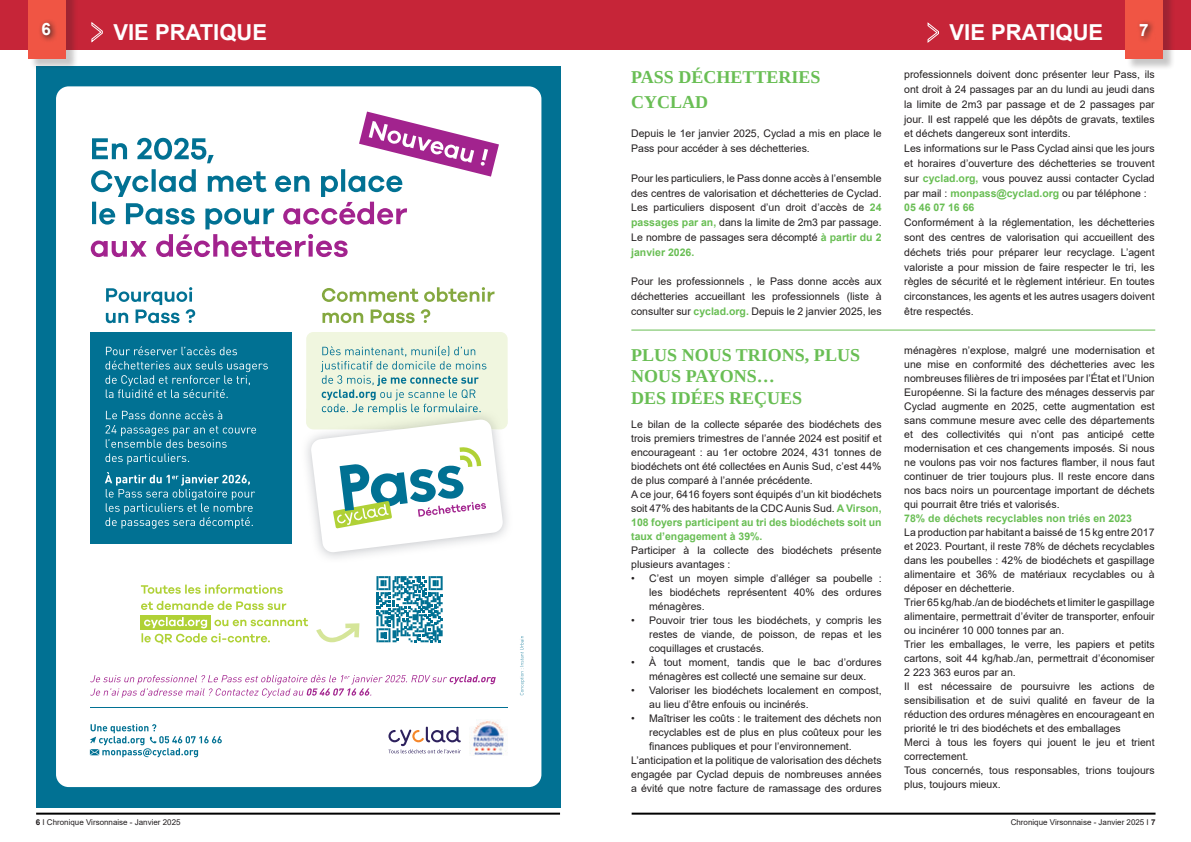
<style>
.page{position:relative;width:1191px;height:842px;background:#fff}
.page>*{position:absolute;margin:0;border:0;box-sizing:border-box;transform-origin:0 0}
.t1{font:700 22px "Arial";color:#fff}
.t2{font:700 18px/21.6px "Liberation Serif";color:#69be54}
.t3{font:700 17px "Arial";color:#fff}
.t4{font:10.5px/14px "Arial";color:#231f20}
.t5{font:700 10.5px "Arial";color:#69be54}
.t6{font:8px "Arial";color:#231f20}
.s1{font-family:"Myriad Pro";font-weight:400;font-size:35px}
.s2{font-weight:700;color:#69be54}
.s3{font-weight:700}
</style>
<div class="page">
<div style="left:36px;top:66px;width:525px;height:741px;background:#017193"></div>
<div style="left:56px;top:86px;width:485px;height:701px;background:#fff;border-radius:13px"></div>
<svg style="left:388px;top:727px;width:73px;height:26px"></svg>
<svg style="left:90px;top:724px;width:132px;height:33px"></svg>
<img style="left:470px;top:720px;width:36px;height:35px">
<div style="left:306px;top:332px;width:201px;height:97px;background:#f0f6df;border-radius:7px"></div>
<svg style="left:91px;top:112px;width:408px;height:145px"></svg>
<svg style="left:322px;top:287px;width:172px;height:15px"></svg>
<svg style="left:322px;top:309px;width:108px;height:14px"></svg>
<svg style="left:90px;top:675px;width:406px;height:23px"></svg>
<div style="left:141px;top:615px;width:70px;height:15px;background:#b0d136"></div>
<svg style="left:141px;top:584px;width:142px;height:10px"></svg>
<svg style="left:141px;top:601px;width:145px;height:9px"></svg>
<svg style="left:141px;top:617px;width:167px;height:27px"></svg>
<svg style="left:316px;top:623px;width:43px;height:19px"></svg>
<svg style="left:376px;top:576px;width:66px;height:66px"></svg>
<img style="left:306px;top:409px;width:202px;height:149px">
<svg style="left:310px;top:346px;width:193px;height:207px"></svg>
<div style="left:90px;top:332px;width:201px;height:212px;background:#017193"></div>
<svg style="left:106px;top:346px;width:131px;height:9px"></svg>
<svg style="left:105px;top:361px;width:163px;height:37px"></svg>
<svg style="left:106px;top:410px;width:116px;height:9px"></svg>
<svg style="left:105px;top:425px;width:151px;height:40px"></svg>
<svg style="left:105px;top:472px;width:150px;height:57px"></svg>
<svg style="left:106px;top:287px;width:89px;height:36px"></svg>
<hr style="left:90px;top:707px;width:417px;height:1px;background:#017193">
<svg style="left:520px;top:636px;width:4px;height:59px"></svg>
<div style="left:0;top:0;width:1191px;height:50px;background:#c62538"></div>
<div style="left:29px;top:0;width:49px;height:71px;background:#231f20;opacity:.25"></div>
<div style="left:28px;top:0;width:38px;height:58px;background:#f05544"></div>
<div style="left:1126px;top:0;width:49px;height:71px;background:#231f20;opacity:.25"></div>
<div style="left:1125px;top:0;width:37px;height:58px;background:#f05544"></div>
<hr style="left:36px;top:813px;width:524px;height:2px;background:#000">
<hr style="left:631px;top:813px;width:524px;height:2px;background:#000">
<svg style="left:1139px;top:21px;width:14px;height:20px"></svg>
<svg style="left:40px;top:21px;width:16px;height:20px"></svg>
<hr style="left:631px;top:330px;width:524px;height:1px;background:#69be54">
<h1 class="t1" style="left:41px;top:17px;width:227px"><sup>6</sup> <span class="s1">&gt;</span> VIE PRATIQUE</h1>
<h1 class="t1" style="left:926px;top:17px;width:178px"><span class="s1">&gt;</span> VIE PRATIQUE</h1>
<h3 class="t3" style="left:1139px;top:18px;width:11px">7</h3>
<h2 class="t2" style="left:631px;top:64px;width:191px;line-height:24.8px">PASS DÉCHETTERIES<br>CYCLAD</h2>
<p class="t4" style="left:631px;top:126px;width:252px;line-height:14.8px">Depuis le 1er janvier 2025, Cyclad a mis en place le<br>Pass pour accéder à ses déchetteries.</p>
<p class="t4" style="left:631px;top:171px;width:252px;line-height:14.8px;text-align:justify">Pour les particuliers, le Pass donne accès à l’ensemble des centres de valorisation et déchetteries de Cyclad.<br>Les particuliers disposent d’un droit d’accès de <span class="s2">24 passages par an,</span> dans la limite de 2m3 par passage.<br>Le nombre de passages sera décompté <span class="s2">à partir du 2 janvier 2026.</span></p>
<p class="t4" style="left:631px;top:274px;width:252px;line-height:14.8px;text-align:justify">Pour les professionnels , le Pass donne accès aux déchetteries accueillant les professionnels (liste à consulter sur <span class="s2">cyclad.org.</span> Depuis le 2 janvier 2025, les</p>
<h2 class="t2" style="left:631px;top:343px;width:230px">PLUS NOUS TRIONS, PLUS<br>NOUS PAYONS…<br>DES IDÉES REÇUES</h2>
<p class="t4" style="left:631px;top:417px;width:252px">Le bilan de la collecte séparée des biodéchets des trois premiers trimestres de l’année 2024 est positif et encourageant : au 1er octobre 2024, 431 tonnes de biodéchets ont été collectées en Aunis Sud, c’est 44% de plus comparé à l’année précédente.<br>A ce jour, 6416 foyers sont équipés d’un kit biodéchets soit 47% des habitants de la CDC Aunis Sud. <span class="s2">A Virson, 108 foyers participent au tri des biodéchets soit un taux d’engagement à 39%.</span></p>
<p class="t4" style="left:631px;top:543px;width:252px">Participer à la collecte des biodéchets présente plusieurs avantages :</p>
<p class="t4" style="left:649px;top:571px;width:234px;text-align:justify;text-indent:-18px">• C’est un moyen simple d’alléger sa poubelle : les biodéchets représentent 40% des ordures ménagères.</p>
<p class="t4" style="left:649px;top:613px;width:234px;text-align:justify;text-indent:-18px">• Pouvoir trier tous les biodéchets, y compris les restes de viande, de poisson, de repas et les coquillages et crustacés.</p>
<p class="t4" style="left:631px;top:655px;width:252px;text-align:center">• À tout moment, tandis que le bac d’ordures ménagères est collecté une semaine sur deux.</p>
<p class="t4" style="left:649px;top:683px;width:234px;text-indent:-18px">• Valoriser les biodéchets localement en compost, au lieu d’être enfouis ou incinérés.</p>
<p class="t4" style="left:631px;top:711px;width:252px">• Maîtriser les coûts : le traitement des déchets non</p>
<p class="t4" style="left:649px;top:725px;width:234px">recyclables est de plus en plus coûteux pour les</p>
<p class="t4" style="left:649px;top:739px;width:204px">finances publiques et pour l’environnement.</p>
<p class="t4" style="left:631px;top:753px;width:252px">L’anticipation et la politique de valorisation des déchets</p>
<p class="t4" style="left:631px;top:767px;width:252px">engagée par Cyclad depuis de nombreuses années</p>
<p class="t4" style="left:631px;top:781px;width:252px">a évité que notre facture de ramassage des ordures</p>
<p class="t4" style="left:904px;top:67px;width:252px;line-height:14.8px">professionnels doivent donc présenter leur Pass, ils ont droit à 24 passages par an du lundi au jeudi dans la limite de 2m3 par passage et de 2 passages par jour. Il est rappelé que les dépôts de gravats, textiles et déchets dangereux sont interdits.<br>Les informations sur le Pass Cyclad ainsi que les jours et horaires d’ouverture des déchetteries se trouvent sur <span class="s2">cyclad.org,</span> vous pouvez aussi contacter Cyclad par mail : <span class="s2">monpass@cyclad.org</span> ou par téléphone :<br><span class="s2">05 46 07 16 66</span></p>
<p class="t4" style="left:904px;top:215px;width:252px;line-height:14.8px;text-align:justify">Conformément à la réglementation, les déchetteries sont des centres de valorisation qui accueillent des déchets triés pour préparer leur recyclage. L’agent valoriste a pour mission de faire respecter le tri, les règles de sécurité et le règlement intérieur. En toutes circonstances, les agents et les autres usagers doivent être respectés.</p>
<p class="t4" style="left:904px;top:343px;width:252px;text-align:justify">ménagères n’explose, malgré une modernisation et une mise en conformité des déchetteries avec les nombreuses filières de tri imposées par l’État et l’Union Européenne. Si la facture des ménages desservis par Cyclad augmente en 2025, cette augmentation est sans commune mesure avec celle des départements et des collectivités qui n’ont pas anticipé cette modernisation et ces changements imposés. Si nous ne voulons pas voir nos factures flamber, il nous faut continuer de trier toujours plus. Il reste encore dans nos bacs noirs un pourcentage important de déchets qui pourrait être triés et valorisés.</p>
<p class="t5" style="left:904px;top:511px;width:229px">78% de déchets recyclables non triés en 2023</p>
<p class="t4" style="left:904px;top:525px;width:252px">La production par habitant a baissé de 15 kg entre 2017 et 2023. Pourtant, il reste 78% de déchets recyclables dans les poubelles : 42% de biodéchets et gaspillage alimentaire et 36% de matériaux recyclables ou à déposer en déchetterie.<br>Trier 65 kg/hab./an de biodéchets et limiter le gaspillage alimentaire, permettrait d’éviter de transporter, enfouir ou incinérer 10 000 tonnes par an.<br>Trier les emballages, le verre, les papiers et petits cartons, soit 44 kg/hab./an, permettrait d’économiser 2 223 363 euros par an.<br>Il est nécessaire de poursuivre les actions de sensibilisation et de suivi qualité en faveur de la réduction des ordures ménagères en encourageant en priorité le tri des biodéchets et des emballages<br>Merci à tous les foyers qui jouent le jeu et trient correctement.<br>Tous concernés, tous responsables, trions toujours plus, toujours mieux.</p>
<p class="t6" style="left:36px;top:817px;width:146px"><span class="s3">6</span> I Chronique Virsonnaise - Janvier 2025</p>
<p class="t6" style="left:1010px;top:817px;width:146px">Chronique Virsonnaise - Janvier 2025 I <span class="s3">7</span></p>
</div>
